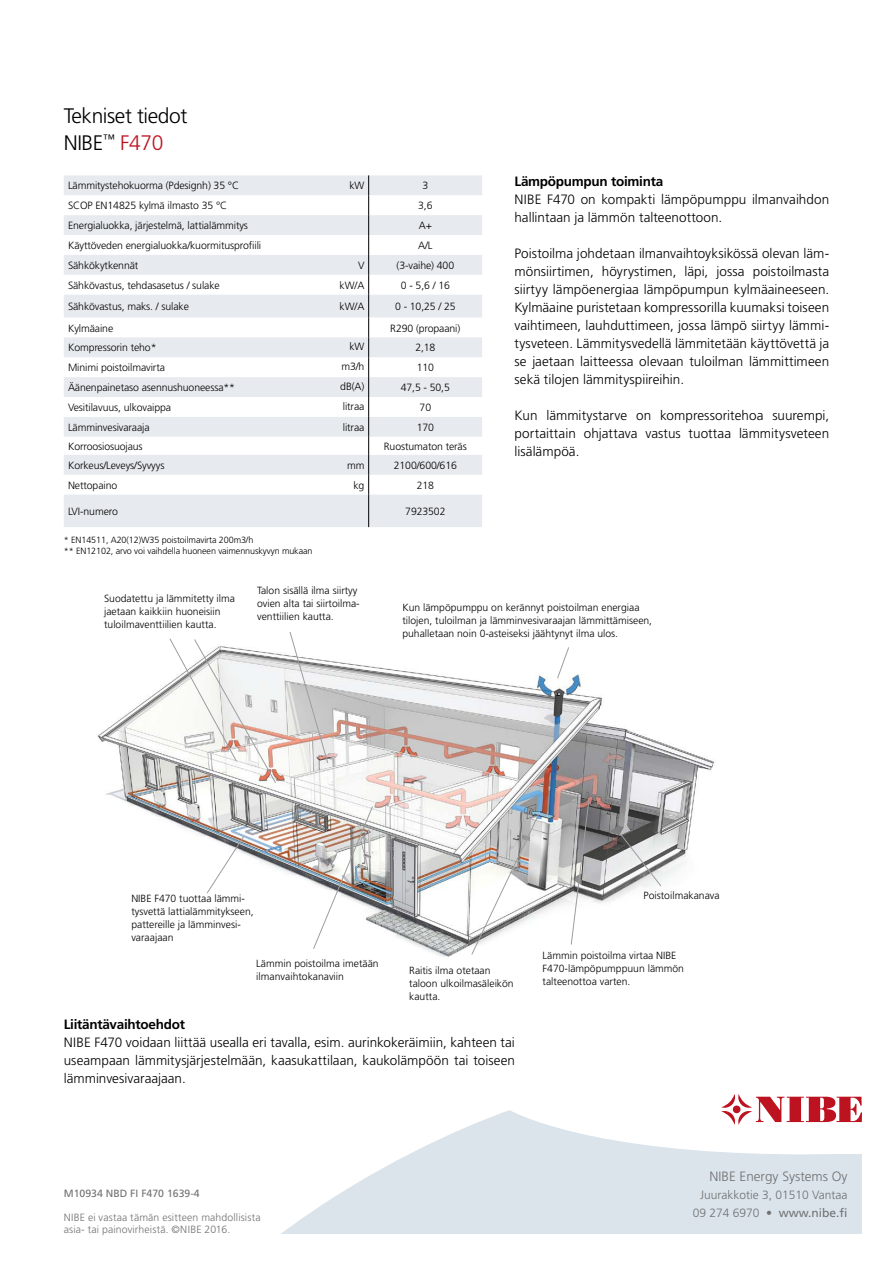
<style>
.page{position:relative;width:893px;height:1263px;background:#fff}
.page>*{position:absolute;margin:0;border:0;box-sizing:border-box;transform-origin:0 0}
.t1{font:300 21px/27px "Frutiger";letter-spacing:-.02em;color:#000}
.t2{font:300 13.5px/18px "Frutiger";color:#000;text-align:justify}
.t3{font:700 13.5px "Frutiger";letter-spacing:-.02em;color:#000}
.t4{font:300 13.5px "Frutiger";color:#707172}
.t5{font:300 12px "Frutiger";color:#707172}
.t6{font:12px "Frutiger";color:#707172}
.t7{font:300 10.5px "Frutiger";letter-spacing:-.01em;color:#000}
.t8{font:300 10.5px "Frutiger";letter-spacing:.01em;color:#707172}
.t9{font:10.5px "Frutiger";color:#707172}
.t10{font:300 10.35px/13px "Frutiger";color:#000}
.t11{font:300 9px/10.8px "Frutiger";letter-spacing:-.01em;color:#000}
.s1{color:#bd1220}
.s2{font-weight:300}
</style>
<div class="page">
<svg style="left:282px;top:1110px;width:580px;height:123px;fill:#dbe4eb"></svg>
<svg style="left:510px;top:1094px;width:352px;height:60px"></svg>
<img style="left:97px;top:653px;width:617px;height:304px">
<svg style="left:289px;top:632px;width:40px;height:132px"></svg>
<svg style="left:557px;top:647px;width:12px;height:32px"></svg>
<svg style="left:206px;top:836px;width:38px;height:58px"></svg>
<img style="left:313px;top:806px;width:60px;height:144px">
<svg style="left:620px;top:833px;width:42px;height:54px"></svg>
<svg style="left:570px;top:798px;width:20px;height:147px"></svg>
<svg style="left:471px;top:813px;width:69px;height:142px"></svg>
<svg style="left:169px;top:638px;width:107px;height:146px"></svg>
<svg style="left:64px;top:175px;width:418px;height:352px;fill:#e7ebef"></svg>
<svg style="left:368px;top:175px;width:1px;height:320px"></svg>
<hr style="left:368px;top:495px;width:1px;height:32px;background:#000">
<h1 class="t1" style="left:64px;top:102px;width:125px">Tekniset tiedot<br>NIBE<sup>™</sup> <span class="s1">F470</span></h1>
<p class="t7" style="left:68px;top:180px;width:172px">Lämmitystehokuorma (Pdesignh) 35 °C</p>
<p class="t7" style="left:349px;top:180px;width:17px">kW</p>
<p class="t7" style="left:422px;top:180px;width:7px">3</p>
<p class="t7" style="left:68px;top:200px;width:161px">SCOP EN14825 kylmä ilmasto 35 °C</p>
<p class="t7" style="left:418px;top:200px;width:16px">3,6</p>
<p class="t7" style="left:68px;top:220px;width:182px">Energialuokka, järjestelmä, lattialämmitys</p>
<p class="t7" style="left:419px;top:220px;width:15px">A+</p>
<p class="t7" style="left:68px;top:240px;width:195px">Käyttöveden energialuokka/kuormitusprofiili</p>
<p class="t7" style="left:418px;top:240px;width:16px">A/L</p>
<p class="t7" style="left:68px;top:259px;width:72px">Sähkökytkennät</p>
<p class="t7" style="left:358px;top:259px;width:8px">V</p>
<p class="t7" style="left:397px;top:259px;width:59px">(3-vaihe) 400</p>
<p class="t7" style="left:68px;top:279px;width:153px">Sähkövastus, tehdasasetus / sulake</p>
<p class="t7" style="left:340px;top:279px;width:26px">kW/A</p>
<p class="t7" style="left:401px;top:279px;width:51px">0 - 5,6 / 16</p>
<p class="t7" style="left:68px;top:301px;width:122px">Sähkövastus, maks. / sulake</p>
<p class="t7" style="left:340px;top:301px;width:26px">kW/A</p>
<p class="t7" style="left:395px;top:301px;width:62px">0 - 10,25 / 25</p>
<p class="t7" style="left:68px;top:322px;width:47px">Kylmäaine</p>
<p class="t7" style="left:390px;top:322px;width:72px">R290 (propaani)</p>
<p class="t7" style="left:68px;top:342px;width:90px">Kompressorin teho*</p>
<p class="t7" style="left:349px;top:340px;width:17px">kW</p>
<p class="t7" style="left:415px;top:342px;width:22px">2,18</p>
<p class="t7" style="left:68px;top:362px;width:98px">Minimi poistoilmavirta</p>
<p class="t7" style="left:341px;top:360px;width:25px">m3/h</p>
<p class="t7" style="left:417px;top:362px;width:19px">110</p>
<p class="t7" style="left:68px;top:382px;width:169px">Äänenpainetaso asennushuoneessa**</p>
<p class="t7" style="left:340px;top:380px;width:26px">dB(A)</p>
<p class="t7" style="left:401px;top:382px;width:51px">47,5 - 50,5</p>
<p class="t7" style="left:68px;top:401px;width:105px">Vesitilavuus, ulkovaippa</p>
<p class="t7" style="left:343px;top:400px;width:23px">litraa</p>
<p class="t7" style="left:420px;top:401px;width:13px">70</p>
<p class="t7" style="left:68px;top:421px;width:83px">Lämminvesivaraaja</p>
<p class="t7" style="left:343px;top:421px;width:23px">litraa</p>
<p class="t7" style="left:417px;top:421px;width:19px">170</p>
<p class="t7" style="left:68px;top:440px;width:76px">Korroosiosuojaus</p>
<p class="t7" style="left:384px;top:440px;width:84px">Ruostumaton teräs</p>
<p class="t7" style="left:68px;top:459px;width:98px">Korkeus/Leveys/Syvyys</p>
<p class="t7" style="left:347px;top:459px;width:19px">mm</p>
<p class="t7" style="left:394px;top:459px;width:65px">2100/600/616</p>
<p class="t7" style="left:68px;top:479px;width:51px">Nettopaino</p>
<p class="t7" style="left:353px;top:479px;width:12px">kg</p>
<p class="t7" style="left:417px;top:479px;width:19px">218</p>
<p class="t7" style="left:68px;top:505px;width:51px">LVI-numero</p>
<p class="t7" style="left:405px;top:505px;width:42px">7923502</p>
<p class="t11" style="left:64px;top:534px;width:250px">* EN14511, A20(12)W35 poistoilmavirta 200m3/h<br>** EN12102, arvo voi vaihdella huoneen vaimennuskyvyn mukaan</p>
<p class="t3" style="left:514px;top:173px;width:150px">Lämpöpumpun toiminta</p>
<p class="t2" style="left:514px;top:190px;width:316px">NIBE F470 on kompakti lämpöpumppu ilmanvaihdon hallintaan ja lämmön talteenottoon.</p>
<p class="t2" style="left:514px;top:244px;width:316px">Poistoilma johdetaan ilmanvaihtoyksikössä olevan läm&shy;mönsiirtimen, höyrystimen, läpi, jossa poistoilmasta siirtyy lämpöenergiaa lämpöpumpun kylmäaineeseen.<br>Kylmäaine puristetaan kompressorilla kuumaksi toiseen vaihtimeen, lauhduttimeen, jossa lämpö siirtyy lämmi&shy;tysveteen. Lämmitysvedellä lämmitetään käyttövettä ja se jaetaan laitteessa olevaan tuloilman lämmittimeen sekä tilojen lämmityspiireihin.</p>
<p class="t2" style="left:514px;top:406px;width:316px">Kun lämmitystarve on kompressoritehoa suurempi, portaittain ohjattava vastus tuottaa lämmitysveteen lisälämpöä.</p>
<p class="t10" style="left:104px;top:592px;width:132px">Suodatettu ja lämmitetty ilma jaetaan kaikkiin huoneisiin tuloilmaventtiilien kautta.</p>
<p class="t10" style="left:257px;top:584px;width:104px">Talon sisällä ilma siirtyy ovien alta tai siirtoilma&shy;venttiilien kautta.</p>
<p class="t10" style="left:402px;top:600px;width:251px">Kun lämpöpumppu on kerännyt poistoilman energiaa tilojen, tuloilman ja lämminvesivaraajan lämmittämiseen, puhalletaan noin 0-asteiseksi jäähtynyt ilma ulos.</p>
<p class="t10" style="left:131px;top:892px;width:124px">NIBE F470 tuottaa lämmi&shy;tysvettä lattialämmitykseen, pattereille ja lämminvesi&shy;varaajaan</p>
<p class="t10" style="left:256px;top:957px;width:124px">Lämmin poistoilma imetään ilmanvaihtokanaviin</p>
<p class="t10" style="left:409px;top:963px;width:106px">Raitis ilma otetaan taloon ulkoilmasäleikön kautta.</p>
<p class="t10" style="left:643px;top:889px;width:78px">Poistoilmakanava</p>
<p class="t10" style="left:543px;top:949px;width:143px">Lämmin poistoilma virtaa NIBE<br>F470-lämpöpumppuun lämmön talteenottoa varten.</p>
<p class="t3" style="left:64px;top:1017px;width:123px">Liitäntävaihtoehdot</p>
<p class="t2" style="left:64px;top:1034px;width:453px">NIBE F470 voidaan liittää usealla eri tavalla, esim. aurinkokeräimiin, kahteen tai useampaan lämmitysjärjestelmään, kaasukattilaan, kaukolämpöön tai toiseen lämminvesivaraajaan.</p>
<p class="t9" style="left:64px;top:1187px;width:137px">M10934 NBD FI F470 1639-4</p>
<p class="t4" style="left:710px;top:1169px;width:139px">NIBE Energy Systems Oy</p>
<p class="t5" style="left:700px;top:1188px;width:149px">Juurakkotie 3, 01510 Vantaa</p>
<p class="t8" style="left:64px;top:1211px;width:198px">NIBE ei vastaa tämän esitteen mahdollisista</p>
<p class="t6" style="left:693px;top:1206px;width:156px"><span class="s2">09 274 6970 •</span> www.nibe.fi</p>
<p class="t8" style="left:64px;top:1224px;width:168px">asia- tai painovirheistä. ©NIBE 2016.</p>
</div>
